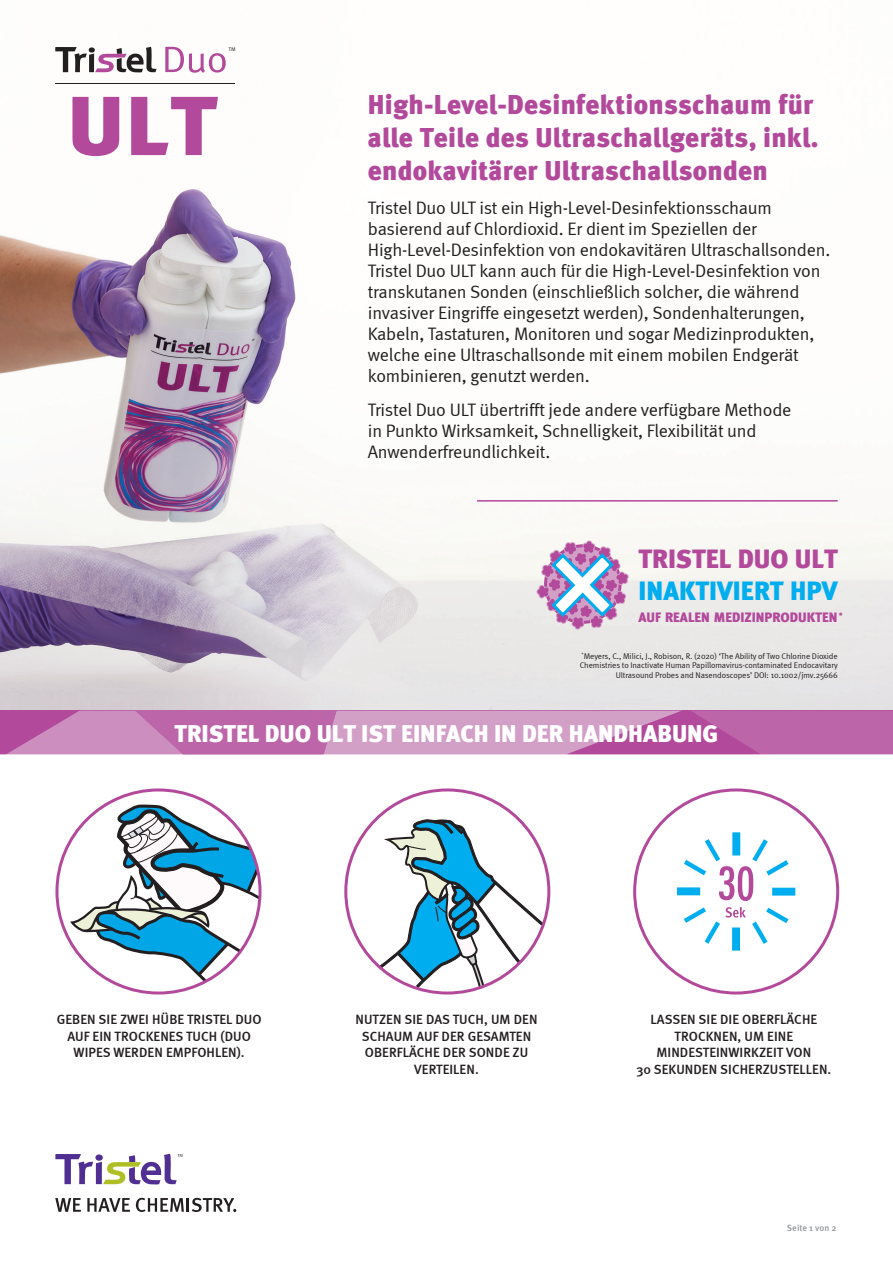
<style>
.page{position:relative;width:893px;height:1263px;background:#fff}
.page>*{position:absolute;margin:0;border:0;box-sizing:border-box;transform-origin:0 0}
.t1{font:900 27px/33px "Meta";letter-spacing:.01em;color:#b3499b}
.t2{font:900 26.25px "Meta";color:#00aeef}
.t3{font:900 26.25px "Meta";color:#b3499b}
.t4{font:900 24px "Meta";color:#fff}
.t5{font:18px/21px "Meta Normal";letter-spacing:-.01em;color:#231f20}
.t6{font:500 13.5px/16.5px "Meta";letter-spacing:.005em;color:#231f20;text-align:center}
.t7{font:900 13.5px "Meta";color:#b3499b}
.t8{font:500 9px "Meta Pro";color:#939598}
.t9{font:8.25px/9.8px "Meta Normal";letter-spacing:-.01em;color:#231f20;text-align:right}
.t10{font:5.25px "Meta Pro";color:#231f20;scale:1.07 1}
</style>
<div class="page">
<img style="left:0;top:46px;width:893px;height:665px">
<svg style="left:0;top:711px;width:893px;height:43px;background:#c378b2"></svg>
<svg style="left:57px;top:790px;width:203px;height:203px"></svg>
<svg style="left:68px;top:803px;width:192px;height:190px"></svg>
<svg style="left:353px;top:818px;width:191px;height:175px"></svg>
<hr style="left:56px;top:83px;width:179px;height:1px;background:#231f20">
<svg style="left:72px;top:97px;width:47px;height:59px"></svg>
<svg style="left:131px;top:97px;width:87px;height:58px"></svg>
<svg style="left:55px;top:47px;width:102px;height:26px"></svg>
<svg style="left:165px;top:47px;width:61px;height:26px"></svg>
<div style="left:732px;top:832px;width:8px;height:23px;background:#00aeef"></div>
<div style="left:677px;top:887px;width:23px;height:8px;background:#00aeef"></div>
<div style="left:732px;top:927px;width:8px;height:24px;background:#00aeef"></div>
<div style="left:772px;top:888px;width:23px;height:7px;background:#00aeef"></div>
<svg style="left:679px;top:834px;width:114px;height:115px"></svg>
<hr style="left:477px;top:500px;width:361px;height:2px;background:#b3499b">
<svg style="left:536px;top:540px;width:93px;height:90px"></svg>
<svg style="left:55px;top:1198px;width:26px;height:14px"></svg>
<svg style="left:87px;top:1198px;width:43px;height:14px"></svg>
<svg style="left:136px;top:1198px;width:100px;height:14px"></svg>
<svg style="left:55px;top:1154px;width:128px;height:30px"></svg>
<p class="t10" style="left:229px;top:46px;width:8px">TM</p>
<h1 class="t1" style="left:368px;top:88px;width:452px">High-Level-Desinfektionsschaum für alle Teile des Ultraschallgeräts, inkl. endokavitärer Ultraschallsonden</h1>
<p class="t5" style="left:368px;top:197px;width:464px">Tristel Duo ULT ist ein High-Level-Desinfektionsschaum basierend auf Chlordioxid. Er dient im Speziellen der High-Level-Desinfektion von endokavitären Ultraschallsonden.<br>Tristel Duo ULT kann auch für die High-Level-Desinfektion von transkutanen Sonden (einschließlich solcher, die während invasiver Eingriffe eingesetzt werden), Sondenhalterungen, Kabeln, Tastaturen, Monitoren und sogar Medizinprodukten, welche eine Ultraschallsonde mit einem mobilen Endgerät kombinieren, genutzt werden.</p>
<p class="t5" style="left:368px;top:399px;width:425px">Tristel Duo ULT übertrifft jede andere verfügbare Methode in Punkto Wirksamkeit, Schnelligkeit, Flexibilität und<br>Anwenderfreundlichkeit.</p>
<h2 class="t3" style="left:639px;top:543px;width:200px">TRISTEL DUO ULT</h2>
<h2 class="t2" style="left:639px;top:575px;width:201px">INAKTIVIERT HPV</h2>
<p class="t7" style="left:639px;top:609px;width:206px">AUF REALEN MEDIZINPRODUKTEN<sup>*</sup></p>
<p class="t9" style="left:580px;top:651px;width:260px"><sup>*</sup>Meyers, C., Milici, J., Robison, R. (2020) ‘The Ability of Two Chlorine Dioxide<br>Chemistries to Inactivate Human Papillomavirus-contaminated Endocavitary<br>Ultrasound Probes and Nasendoscopes’ DOI: 10.1002/jmv.25666</p>
<h3 class="t4" style="left:175px;top:719px;width:545px">TRISTEL DUO ULT IST EINFACH IN DER HANDHABUNG</h3>
<p class="t6" style="left:57px;top:1011px;width:206px">GEBEN SIE ZWEI HÜBE TRISTEL DUO<br>AUF EIN TROCKENES TUCH (DUO<br>WIPES WERDEN EMPFOHLEN).</p>
<p class="t6" style="left:355px;top:1011px;width:184px">NUTZEN SIE DAS TUCH, UM DEN<br>SCHAUM AUF DER GESAMTEN<br>OBERFLÄCHE DER SONDE ZU<br>VERTEILEN.</p>
<p class="t6" style="left:636px;top:1011px;width:197px">LASSEN SIE DIE OBERFLÄCHE<br>TROCKNEN, UM EINE<br>MINDESTEINWIRKZEIT VON<br>30 SEKUNDEN SICHERZUSTELLEN.</p>
<p class="t8" style="left:787px;top:1223px;width:51px">Seite 1 von 2</p>
</div>
